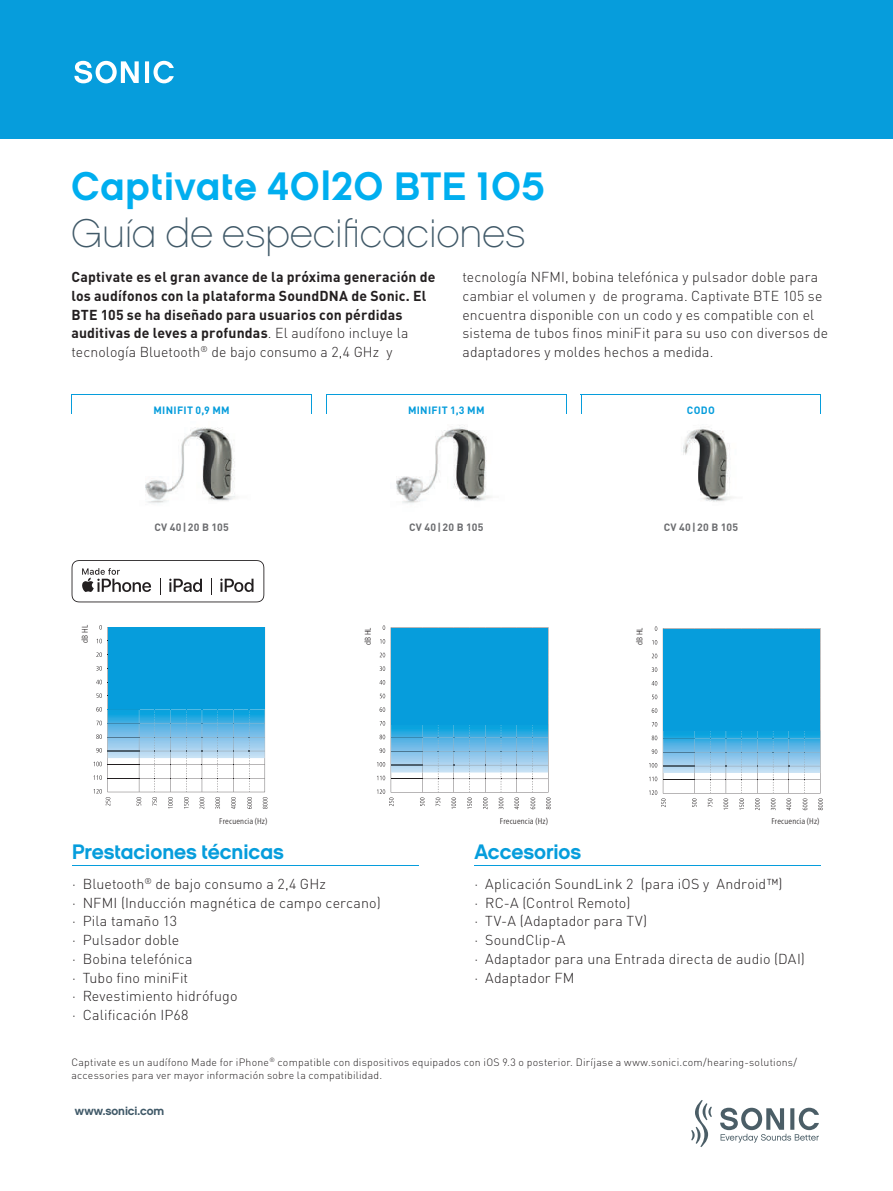
<style>
.page{position:relative;width:893px;height:1191px;background:#fff}
.page>*{position:absolute;margin:0;border:0;box-sizing:border-box;transform-origin:0 0}
.t1{font:300 39.75px "Sonic Chalet";letter-spacing:.005em;color:#405968}
.t2{font:700 39.75px "Sonic Chalet";letter-spacing:.02em;color:#00aeef}
.t3{font:700 21px "Sonic Chalet";letter-spacing:-.005em;color:#069ddc}
.t4{font:300 14.25px/18.8px "DIN Pro";letter-spacing:.01em;color:#231f20}
.t5{font:700 14.25px/18.8px "DIN Pro";letter-spacing:.01em;color:#231f20}
.t6{font:700 12px "Sonic Chalet";letter-spacing:-.005em;color:#405968}
.t7{font:300 10.5px/13.5px "DIN Pro";letter-spacing:.02em;color:#231f20}
.t8{font:700 10.5px "DIN Pro";letter-spacing:.03em;color:#6c6d70}
.t9{font:700 10.5px "DIN Pro";letter-spacing:.03em;color:#069ddc}
.t10{font:300 condensed 8.25px "Frutiger Neue LTW1 G";letter-spacing:.02em;color:#231f20}
.s1{font-weight:300}
</style>
<div class="page">
<hr style="left:71px;top:394px;width:241px;height:1px;background:#069ddc">
<svg style="left:71px;top:395px;width:1px;height:19px"></svg>
<svg style="left:311px;top:395px;width:1px;height:19px"></svg>
<hr style="left:326px;top:394px;width:240px;height:1px;background:#069ddc">
<svg style="left:326px;top:395px;width:1px;height:19px"></svg>
<svg style="left:566px;top:395px;width:1px;height:19px"></svg>
<hr style="left:581px;top:394px;width:240px;height:1px;background:#069ddc">
<svg style="left:581px;top:395px;width:1px;height:19px"></svg>
<svg style="left:820px;top:395px;width:1px;height:19px"></svg>
<img style="left:145px;top:427px;width:91px;height:77px">
<img style="left:396px;top:425px;width:95px;height:79px">
<img style="left:683px;top:427px;width:50px;height:75px">
<svg style="left:72px;top:560px;width:192px;height:42px"></svg>
<svg style="left:94px;top:625px;width:173px;height:184px"></svg>
<svg style="left:108px;top:709px;width:157px;height:1px"></svg>
<svg style="left:377px;top:625px;width:174px;height:184px"></svg>
<svg style="left:649px;top:626px;width:174px;height:184px"></svg>
<img style="left:663px;top:730px;width:157px;height:43px">
<div style="left:0;top:0;width:893px;height:138px;background:#069ddc"></div>
<svg style="left:720px;top:1107px;width:99px;height:35px"></svg>
<svg style="left:691px;top:1100px;width:21px;height:47px"></svg>
<svg style="left:74px;top:61px;width:100px;height:22px"></svg>
<hr style="left:72px;top:865px;width:347px;height:1px;background:#069ddc">
<hr style="left:474px;top:865px;width:347px;height:1px;background:#069ddc">
<h1 class="t2" style="left:71px;top:162px;width:475px">Captivate 40|20 BTE 105</h1>
<h1 class="t1" style="left:71px;top:210px;width:456px">Guía de especificaciones</h1>
<p class="t5" style="left:71px;top:266px;width:366px">Captivate es el gran avance de la próxima generación de los audífonos con la plataforma SoundDNA de Sonic. El BTE 105 se ha diseñado para usuarios con pérdidas auditivas de leves a profundas<span class="s1">. El audífono incluye la tecnología Bluetooth</span><sup>®</sup> <span class="s1">de bajo consumo a 2,4 GHz y</span></p>
<p class="t4" style="left:462px;top:266px;width:367px">tecnología NFMI, bobina telefónica y pulsador doble para cambiar el volumen y de programa. Captivate BTE 105 se encuentra disponible con un codo y es compatible con el sistema de tubos finos miniFit para su uso con diversos de adaptadores y moldes hechos a medida.</p>
<p class="t9" style="left:153px;top:401px;width:78px">MINIFIT 0,9 MM</p>
<p class="t9" style="left:408px;top:401px;width:78px">MINIFIT 1,3 MM</p>
<p class="t9" style="left:687px;top:401px;width:30px">CODO</p>
<p class="t10" style="left:79px;top:643px;width:19px;rotate:-90deg">dB HL</p>
<p class="t8" style="left:154px;top:518px;width:76px">CV 40 | 20 B 105</p>
<p class="t8" style="left:409px;top:518px;width:76px">CV 40 | 20 B 105</p>
<p class="t8" style="left:664px;top:518px;width:76px">CV 40 | 20 B 105</p>
<p class="t10" style="left:362px;top:645px;width:19px;rotate:-90deg">dB HL</p>
<p class="t10" style="left:633px;top:645px;width:19px;rotate:-90deg">dB HL</p>
<p class="t10" style="left:219px;top:815px;width:50px">Frecuencia (Hz)</p>
<p class="t10" style="left:500px;top:815px;width:50px">Frecuencia (Hz)</p>
<p class="t10" style="left:771px;top:815px;width:50px">Frecuencia (Hz)</p>
<h2 class="t3" style="left:72px;top:838px;width:213px">Prestaciones técnicas</h2>
<p class="t4" style="left:72px;top:873px;width:310px">· Bluetooth<sup>®</sup> de bajo consumo a 2,4 GHz<br>· NFMI (Inducción magnética de campo cercano) · Pila tamaño 13<br>· Pulsador doble<br>· Bobina telefónica<br>· Tubo fino miniFit<br>· Revestimiento hidrófugo<br>· Calificación IP68</p>
<h2 class="t3" style="left:474px;top:838px;width:108px">Accesorios</h2>
<p class="t4" style="left:474px;top:873px;width:332px">· Aplicación SoundLink 2 (para iOS y Android™)<br>· RC-A (Control Remoto)<br>· TV-A (Adaptador para TV)<br>· SoundClip-A<br>· Adaptador para una Entrada directa de audio (DAI) · Adaptador FM</p>
<p class="t7" style="left:71px;top:1054px;width:727px">Captivate es un audífono Made for iPhone<sup>®</sup> compatible con dispositivos equipados con iOS 9.3 o posterior. Diríjase a www.sonici.com/hearing-solutions/ accessories para ver mayor información sobre la compatibilidad.</p>
<p class="t6" style="left:75px;top:1103px;width:91px">www.sonici.com</p>
</div>
